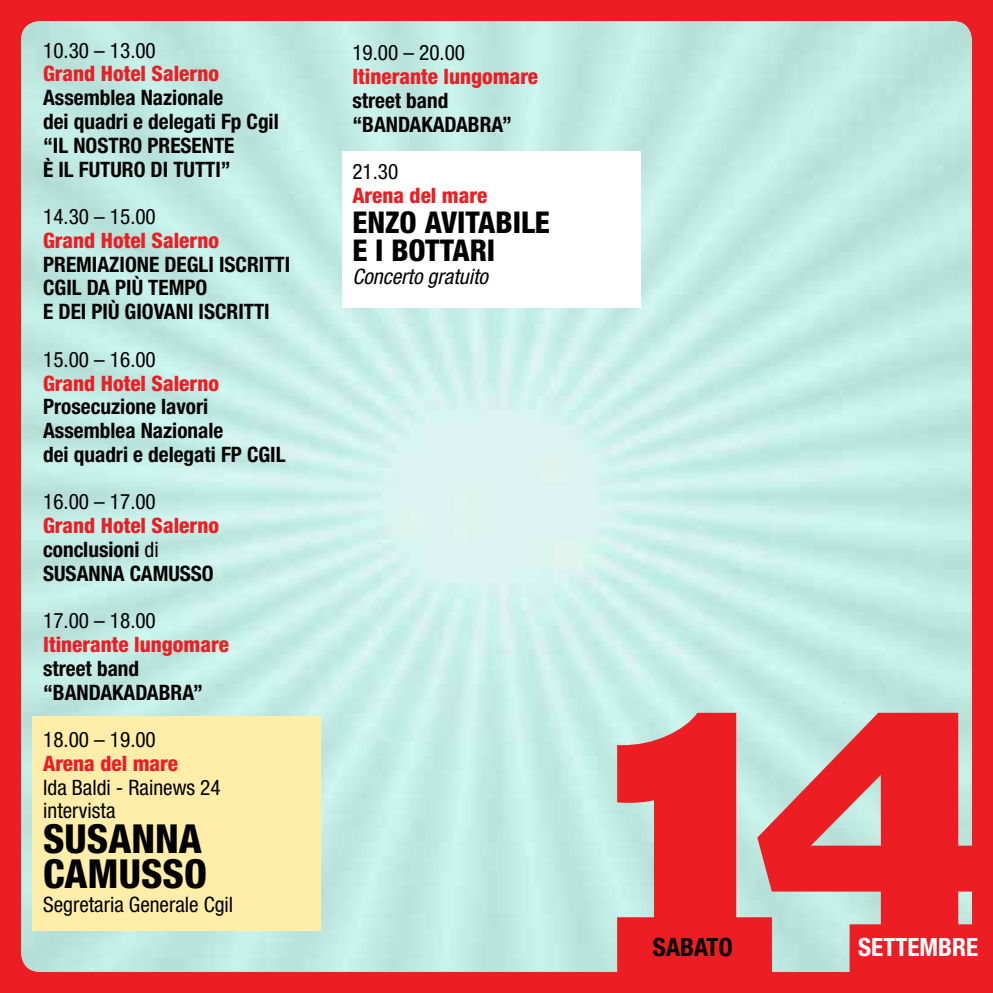
<style>
.page{position:relative;width:993px;height:993px;background:#fff}
.page>*{position:absolute;margin:0;border:0;box-sizing:border-box;transform-origin:0 0}
.t1{font:800 condensed 40px/35px "Helvetica Neue";color:#000}
.t2{font:800 condensed 30px/27.5px "Helvetica Neue";color:#000}
.t3{font:700 condensed 25.25px "Helvetica Neue";color:#fff}
.t4{font:700 condensed 25.25px "Helvetica Neue";color:#000}
.t5{font:700 condensed 21.25px/23.8px "Helvetica Neue";color:#000}
.t6{font:condensed 21.25px/23.8px "Helvetica Neue";color:#000}
.t7{font:800 condensed 21.25px "Helvetica Neue";color:#ed1d24}
.t8{font:italic condensed 21.25px "Helvetica Neue";color:#000}
.s1{font-weight:800;color:#ed1d24}
.s2{font-weight:400}
</style>
<div class="page">
<div style="left:0;top:0;width:992px;height:992px;background:#ed1d24"></div>
<img style="left:21px;top:21px;width:950px;height:950px">
<div style="left:32px;top:715px;width:288px;height:215px;background:#fea"></div>
<svg style="left:617px;top:712px;width:355px;height:260px"></svg>
<div style="left:342px;top:151px;width:298px;height:156px;background:#fff"></div>
<p class="t6" style="left:43px;top:38px;width:114px">10.30 – 13.00</p>
<p class="t7" style="left:43px;top:61px;width:177px">Grand Hotel Salerno</p>
<p class="t5" style="left:43px;top:85px;width:237px">Assemblea Nazionale<br>dei quadri e delegati Fp Cgil “Il nostro</p>
<p class="t5" style="left:147px;top:133px;width:12px">presente</p>
<p class="t5" style="left:43px;top:157px;width:58px">è il futuro</p>
<p class="t5" style="left:150px;top:157px;width:33px">di tutti</p>
<p class="t5" style="left:221px;top:157px;width:11px">”</p>
<p class="t6" style="left:43px;top:204px;width:114px">14.30 – 15.00</p>
<p class="t7" style="left:43px;top:227px;width:177px">Grand Hotel Salerno</p>
<p class="t5" style="left:43px;top:252px;width:23px">Premia</p>
<p class="t5" style="left:109px;top:252px;width:21px">zione</p>
<p class="t5" style="left:164px;top:252px;width:65px">degliiscritti</p>
<p class="t5" style="left:43px;top:275px;width:165px">Cgil da più tempo<br>edei più giovani iscritti</p>
<p class="t6" style="left:43px;top:347px;width:114px">15.00 – 16.00</p>
<p class="t7" style="left:43px;top:369px;width:177px">Grand Hotel Salerno</p>
<p class="t5" style="left:43px;top:394px;width:235px">Prosecuzione lavori<br>Assemblea Nazionale<br>dei quadri e delegati Fp Cgil</p>
<p class="t6" style="left:43px;top:489px;width:114px">16.00 – 17.00</p>
<p class="t5" style="left:43px;top:513px;width:177px"><span class="s1">Grand Hotel Salerno </span>conclusioni <span class="s2">di<br></span>Susanna</p>
<p class="t5" style="left:130px;top:560px;width:25px">Camus</p>
<p class="t5" style="left:191px;top:560px;width:23px">So</p>
<p class="t6" style="left:43px;top:608px;width:114px">17.00 – 18.00</p>
<p class="t7" style="left:43px;top:631px;width:187px">Itinerante lungomare</p>
<p class="t5" style="left:43px;top:655px;width:161px">street band “BANDAKADABRA”</p>
<p class="t6" style="left:43px;top:727px;width:114px">18.00 – 19.00</p>
<p class="t7" style="left:43px;top:749px;width:136px">Arena del mare</p>
<p class="t6" style="left:43px;top:774px;width:179px">Ida Baldi - Rainews 24 intervista</p>
<h1 class="t1" style="left:43px;top:820px;width:165px">Susanna<br>Cam usSo</h1>
<p class="t6" style="left:43px;top:892px;width:191px">Segretaria Generale Cgil</p>
<p class="t6" style="left:352px;top:41px;width:114px">19.00 – 20.00</p>
<p class="t7" style="left:352px;top:63px;width:187px">Itinerante lungomare</p>
<p class="t5" style="left:352px;top:88px;width:161px">street band “BANDAKADABRA”</p>
<p class="t6" style="left:352px;top:160px;width:47px">21.30</p>
<p class="t7" style="left:352px;top:182px;width:136px">Arena del mare</p>
<h2 class="t2" style="left:352px;top:208px;width:199px">Enzo Avitabi le e i Bottari</h2>
<p class="t8" style="left:352px;top:264px;width:137px">Concerto gratuito</p>
<p class="t4" style="left:652px;top:930px;width:15px">sabato</p>
<p class="t3" style="left:857px;top:930px;width:122px">SETTEMBRE</p>
</div>
